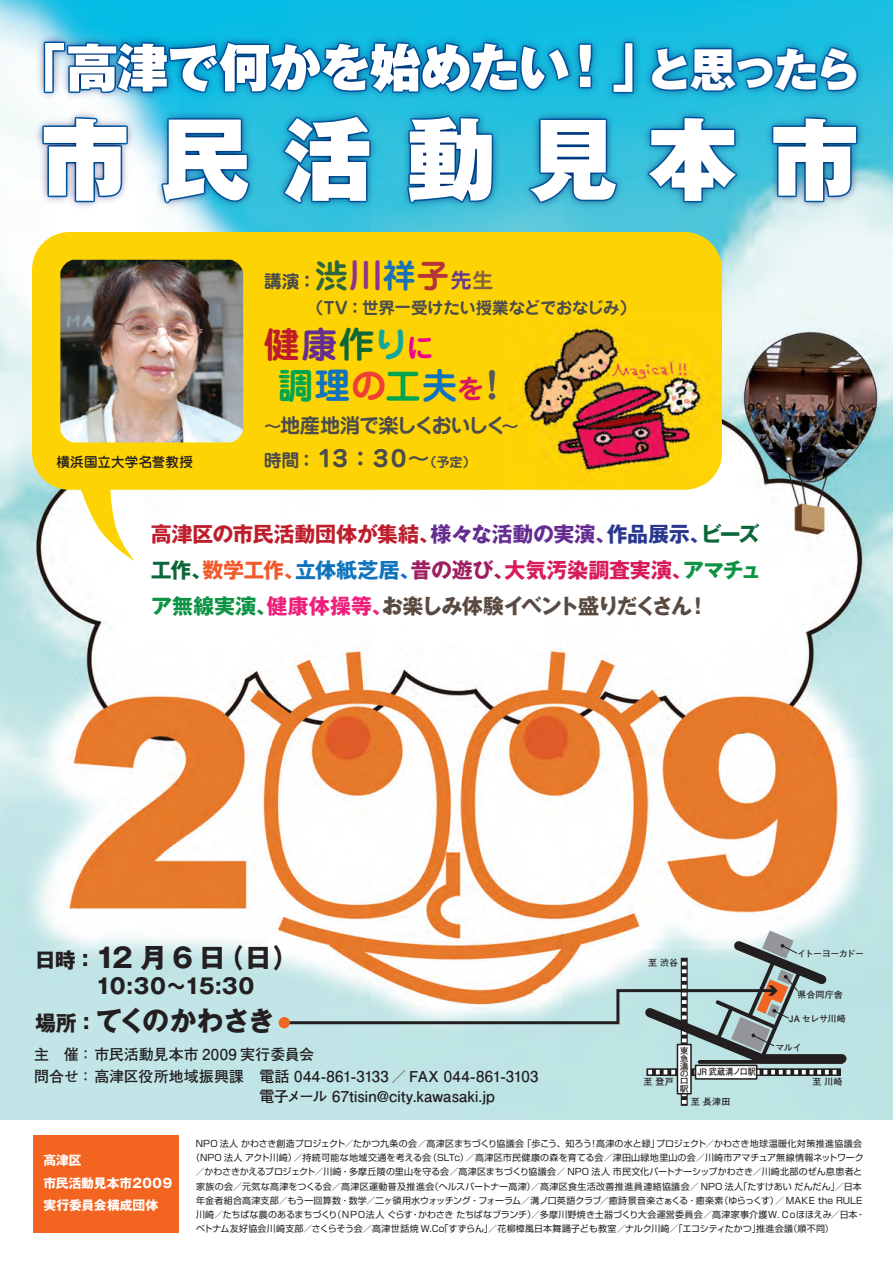
<style>
.page{position:relative;width:893px;height:1263px;background:#fff}
.page>*{position:absolute;margin:0;border:0;box-sizing:border-box;transform-origin:0 0}
.t1{font:900 88.65px "Gothic MB101 Pro";letter-spacing:.375em;color:#fff}
.t2{font:900 51.45px "Gothic MB101 Pro";letter-spacing:-.025em;color:#fff}
.t3{font:700 36px/40.5px "Jun 501 Pro";letter-spacing:.025em;color:#00a54f}
.t4{font:700 27px "Gothic MB101 Pro";letter-spacing:-.055em;color:#231f20}
.t5{font:700 22.5px "Jun 501 Pro";color:#4b4c4d}
.t6{font:700 21px/36px "Gothic MB101 Pro";letter-spacing:-.015em;color:#594a41;text-align:justify}
.t7{font:700 21px "Gothic MB101 Pro";letter-spacing:-.02em;color:#231f20}
.t8{font:700 20.25px "Jun 501 Pro";letter-spacing:-.07em;color:#4b4c4d}
.t9{font:700 18px "Jun 501 Pro";color:#4b4c4d}
.t10{font:700 16.5px "Jun 501 Pro";letter-spacing:-.015em;color:#4b4c4d}
.t11{font:700 15px/22.5px "Futo Go B101 Pro";color:#231f20}
.t12{font:500 13.5px "Jun 34 Pro";letter-spacing:.015em;color:#231f20}
.t13{font:700 12.75px/22.4px "Gothic MB101 Pro";letter-spacing:-.01em;color:#fff}
.t14{font:9px "Shin Go Pro";letter-spacing:.01em;color:#231f20}
.t15{font:9px "Shin Go Pro";letter-spacing:.03em;color:#231f20}
.t16{font:700 9px "Futo Go B101 Pro";letter-spacing:-.02em;color:#231f20}
.t17{font:700 9px "Futo Go B101 Pro";letter-spacing:-.02em;color:#231f20;scale:.9 1}
.t18{font:700 9px "Futo Go B101 Pro";letter-spacing:-.06em;color:#231f20}
.t19{font:700 8.4px/7.6px "Futo Go B101 Pro";color:#231f20;text-align:justify;scale:1.06 1}
.s1{font-size:45.45px}
.s2{font-size:33px;color:#2c673b}
.s3{font-size:33px;color:#8a358f}
.s4{font-size:33px;color:#1b72b3}
.s5{font-size:33px;color:#b63238}
.s6{font-size:21px;color:#653a91}
.s7{font-size:21px;color:#856241}
.s8{color:#be1d2c}
.s9{color:#652d91}
.s10{color:#0c6638}
.s11{color:#12a79d}
.s12{font-size:27px;color:#ed028c}
.s13{color:#1074bc}
.s14{color:#ee3e35}
.s15{font-size:27px;color:#d91a5b}
.s16{color:#57585a}
.s17{font-size:18px}
.s18{font-size:13.05px}
.s19{color:#283890}
.s20{color:#f15929}
.s21{color:#9e1f62}
.s22{color:#d91a5b}
.s23{color:#0d9344}
.s24{color:#ee1e7b}
.s25{font-size:21px}
</style>
<div class="page">
<img style="left:0;top:0;width:893px;height:1120px">
<div style="left:33px;top:1135px;width:146px;height:97px;background:#f36421"></div>
<img style="left:28px;top:29px;width:865px;height:197px">
<div style="left:681px;top:958px;width:7px;height:148px;background:#231f20"></div>
<div style="left:32px;top:232px;width:690px;height:258px;background:#fed304;border-radius:38px"></div>
<svg style="left:77px;top:489px;width:58px;height:72px"></svg>
<img style="left:517px;top:317px;width:203px;height:167px">
<svg style="left:281px;top:930px;width:570px;height:174px"></svg>
<div style="left:279px;top:1017px;width:11px;height:11px;background:#f36421;border-radius:50%"></div>
<img style="left:60px;top:260px;width:183px;height:182px">
<h2 class="t2" style="left:15px;top:24px;width:847px">「高津で何かを始めたい！」<span class="s1">と思ったら</span></h2>
<h1 class="t1" style="left:41px;top:85px;width:820px">市民活動見本市</h1>
<h3 class="t12" style="left:56px;top:451px;width:138px">横浜国立大学名誉教授</h3>
<h3 class="t9" style="left:264px;top:267px;width:231px">講演：<span class="s2">渋</span><span class="s3">川</span><span class="s4">祥</span><span class="s5">子</span><span class="s6">先</span><span class="s7">生</span></h3>
<h3 class="t10" style="left:307px;top:295px;width:331px">（TV：世界一受けたい授業などでおなじみ）</h3>
<h3 class="t3" style="left:278px;top:321px;width:234px;text-indent:-14px"><span class="s8">健</span><span class="s9">康</span><span class="s10">作</span><span class="s11">り</span><span class="s12">に<br></span>調<span class="s13">理</span><span class="s14">の</span>工<span class="s13">夫</span><span class="s15">を</span><span class="s16">！</span></h3>
<h3 class="t8" style="left:264px;top:409px;width:257px"><span class="s17">～</span>地産地消で楽しくおいしく<span class="s17">～</span></h3>
<h3 class="t5" style="left:264px;top:441px;width:213px"><span class="s17">時間：</span> １３：３０～<span class="s18">（予定）</span></h3>
<h3 class="t6" style="left:151px;top:513px;width:612px"><span class="s8">高津区の市民活動団体が集結、</span><span class="s9">様々な活動の実演、</span><span class="s19">作品展示、</span><span class="s10">ビーズ工作、</span><span class="s20">数学工作、</span><span class="s13">立体紙芝居、</span><span class="s21">昔の遊び、</span><span class="s22">大気汚染調査実演、</span><span class="s23">アマチュア無線実演、</span><span class="s24">健康体操等、</span>お楽しみ体験イベント盛りだくさん！</h3>
<h3 class="t4" style="left:35px;top:935px;width:266px"><span class="s25">日時：</span> 12月 6 日（日）</h3>
<h3 class="t7" style="left:95px;top:968px;width:161px">10:30～15:30</h3>
<h3 class="t4" style="left:35px;top:998px;width:241px"><span class="s25">場所：</span>てくのかわさき</h3>
<h3 class="t11" style="left:34px;top:1041px;width:506px">主　催： 市民活動見本市 2009 実行委員会<br>問合せ： 高津区役所地域振興課 電話 044-861-3133 ／ FAX 044-861-3103</h3>
<h3 class="t11" style="left:259px;top:1083px;width:237px">電子メール 67tisin@city.kawasaki.jp</h3>
<p class="t16" style="left:648px;top:955px;width:32px">至 渋谷</p>
<p class="t18" style="left:797px;top:946px;width:68px">イトーヨーカドー</p>
<p class="t16" style="left:797px;top:987px;width:47px">県合同庁舎</p>
<p class="t16" style="left:789px;top:1011px;width:58px">JA セレサ川崎</p>
<p class="t16" style="left:775px;top:1040px;width:28px">マルイ</p>
<p class="t19" style="left:680px;top:1045px;width:10px">東急溝の口駅</p>
<p class="t17" style="left:697px;top:1065px;width:66px">JR 武蔵溝ノ口駅</p>
<p class="t16" style="left:691px;top:1094px;width:41px">至 長津田</p>
<p class="t16" style="left:643px;top:1074px;width:32px">至 登戸</p>
<p class="t16" style="left:812px;top:1074px;width:31px">至 川崎</p>
<h3 class="t13" style="left:43px;top:1148px;width:132px">高津区<br>市民活動見本市２００９実行委員会構成団体</h3>
<p class="t14" style="left:196px;top:1136px;width:668px">NPO 法人 かわさき創造プロジェクト／たかつ九条の会／高津区まちづくり協議会 「歩こう、知ろう！高津の水と緑」プロジェクト／かわさき地球温暖化対策推進協議会</p>
<p class="t14" style="left:191px;top:1150px;width:674px">（NPO 法人 アクト川崎）／持続可能な地域交通を考える会（SLTc）／高津区市民健康の森を育てる会／津田山緑地里山の会／川崎市アマチュア無線情報ネットワーク</p>
<p class="t14" style="left:196px;top:1164px;width:668px">／かわさきかえるプロジェクト／川崎・多摩丘陵の里山を守る会／高津区まちづくり協議会／ NPO 法人 市民文化パートナーシップかわさき／川崎北部のぜん息患者と</p>
<p class="t15" style="left:196px;top:1179px;width:667px">家族の会／元気な高津をつくる会／高津区運動普及推進会（ヘルスパートナー高津）／高津区食生活改善推進員連絡協議会／ NPO 法人「たすけあい だんだん」／日本</p>
<p class="t14" style="left:196px;top:1193px;width:668px">年金者組合高津支部／もう一回算数・数学／二ヶ領用水ウォッチング・フォーラム／溝ノ口英語クラブ／癒詩景音楽さぁくる・癒楽素（ゆらっくす）／ MAKE the RULE</p>
<p class="t14" style="left:196px;top:1207px;width:671px">川崎／たちばな農のあるまちづくり（ＮＰＯ法人 ぐらす・かわさき たちばなブランチ）／多摩川野焼き土器づくり大会運営委員会／高津家事介護Ｗ．Ｃｏほほえみ／日本・</p>
<p class="t14" style="left:196px;top:1221px;width:639px">ベトナム友好協会川崎支部／さくらそう会／高津世話焼 W.Co「すずらん」／花柳樟風日本舞踊子ども教室／ナルク川崎／「エコシティたかつ」推進会議（順不同）</p>
</div>
